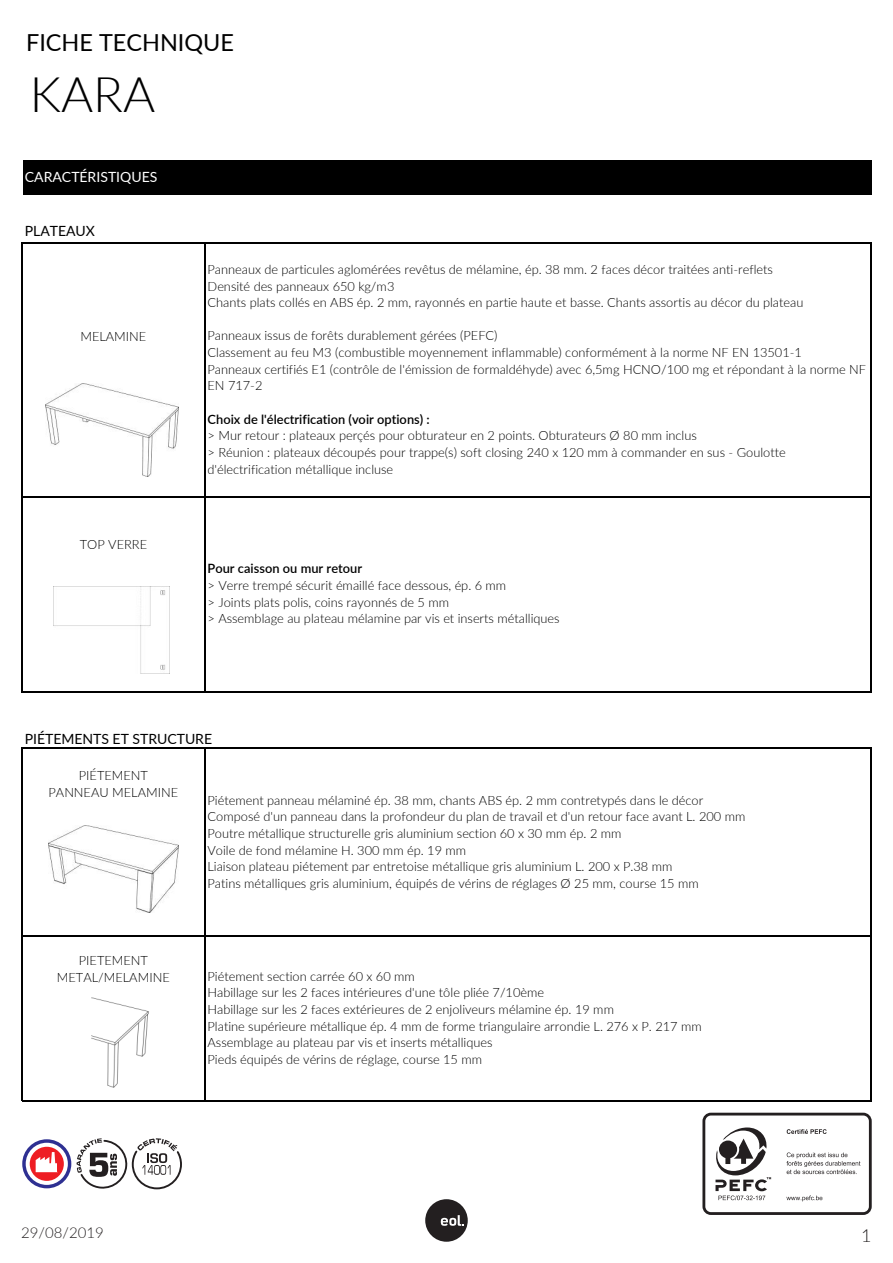
<style>
.page{position:relative;width:893px;height:1263px;background:#fff}
.page>*{position:absolute;margin:0;border:0;box-sizing:border-box;transform-origin:0 0}
.t1{font:300 49.05px "Lato";color:#000}
.t2{font:23.4px "Lato";color:#000}
.t3{font:300 18px "Lato";color:#231f20}
.t4{font:300 15px "Lato";color:#231f20}
.t5{font:14.1px "Lato";letter-spacing:-.005em;color:#000}
.t6{font:14.1px "Lato";color:#fff}
.t7{font:300 12.9px/16.6px "Lato";color:#000}
.s1{font-weight:600}
</style>
<div class="page">
<div style="left:425px;top:1199px;width:43px;height:43px;background:#231f20;border-radius:50%"></div>
<svg style="left:441px;top:1215px;width:23px;height:11px"></svg>
<div style="left:23px;top:160px;width:848px;height:34px;background:#000"></div>
<hr style="left:21px;top:242px;width:1px;height:450px;background:#000">
<hr style="left:204px;top:243px;width:1px;height:449px;background:#000">
<hr style="left:870px;top:243px;width:2px;height:449px;background:#000">
<hr style="left:21px;top:747px;width:1px;height:354px;background:#000">
<hr style="left:204px;top:749px;width:1px;height:352px;background:#000">
<hr style="left:870px;top:749px;width:2px;height:352px;background:#000">
<hr style="left:22px;top:242px;width:850px;height:1px;background:#000">
<hr style="left:22px;top:496px;width:850px;height:1px;background:#000">
<hr style="left:22px;top:691px;width:850px;height:1px;background:#000">
<hr style="left:22px;top:747px;width:850px;height:2px;background:#000">
<hr style="left:22px;top:935px;width:850px;height:1px;background:#000">
<hr style="left:22px;top:1100px;width:850px;height:1px;background:#000">
<img style="left:45px;top:384px;width:134px;height:92px">
<img style="left:48px;top:825px;width:130px;height:87px">
<img style="left:54px;top:586px;width:116px;height:88px">
<img style="left:92px;top:997px;width:57px;height:91px">
<svg style="left:77px;top:1138px;width:105px;height:51px"></svg>
<div style="left:30px;top:1147px;width:34px;height:34px;background:#ee1d23;border-radius:50%"></div>
<div style="left:22px;top:1139px;width:49px;height:49px;border:3px solid #2e3092;border-radius:50%"></div>
<svg style="left:36px;top:1152px;width:22px;height:20px"></svg>
<div style="left:702px;top:1113px;width:170px;height:102px;border:3px solid #231f20;border-radius:7px"></div>
<svg style="left:787px;top:1129px;width:40px;height:5px"></svg>
<svg style="left:786px;top:1195px;width:36px;height:6px"></svg>
<svg style="left:786px;top:1152px;width:74px;height:22px"></svg>
<svg style="left:715px;top:1127px;width:56px;height:73px"></svg>
<p class="t2" style="left:26px;top:26px;width:209px">FICHE TECHNIQUE</p>
<p class="t1" style="left:30px;top:60px;width:127px">KARA</p>
<p class="t6" style="left:25px;top:167px;width:134px">CARACTÉRISTIQUES</p>
<p class="t5" style="left:25px;top:221px;width:72px">PLATEAUX</p>
<p class="t7" style="left:80px;top:328px;width:67px">MELAMINE</p>
<p class="t7" style="left:80px;top:536px;width:69px">TOP VERRE</p>
<p class="t7" style="left:208px;top:260px;width:597px">Panneaux de particules aglomérées revêtus de mélamine, ép. 38 mm. 2 faces décor traitées anti-reflets<br>Densité des panneaux 650 kg/m3<br>Chants plats collés en ABS ép. 2 mm, rayonnés en partie haute et basse. Chants assortis au décor du plateau</p>
<p class="t7" style="left:208px;top:327px;width:660px">Panneaux issus de forêts durablement gérées (PEFC)<br>Classement au feu M3 (combustible moyennement inflammable) conformément à la norme NF EN 13501-1<br>Panneaux certifiés E1 (contrôle de l'émission de formaldéhyde) avec 6,5mg HCNO/100 mg et répondant à la norme NF EN 717-2</p>
<p class="t7" style="left:208px;top:410px;width:580px"><span class="s1">Choix de l'électrification (voir options) :<br></span>&gt; Mur retour : plateaux perçés pour obturateur en 2 points. Obturateurs Ø 80 mm inclus<br>&gt; Réunion : plateaux découpés pour trappe(s) soft closing 240 x 120 mm à commander en sus - Goulotte d'électrification métallique incluse</p>
<p class="t7" style="left:208px;top:560px;width:354px"><span class="s1">Pour caisson ou mur retour<br></span>&gt; Verre trempé sécurit émaillé face dessous, ép. 6 mm<br>&gt; Joints plats polis, coins rayonnés de 5 mm<br>&gt; Assemblage au plateau mélamine par vis et inserts métalliques</p>
<p class="t5" style="left:25px;top:729px;width:189px">PIÉTEMENTS ET STRUCTURE</p>
<p class="t7" style="left:49px;top:767px;width:131px;text-align:center">PIÉTEMENT<br>PANNEAU MELAMINE</p>
<p class="t7" style="left:208px;top:791px;width:539px">Piétement panneau mélaminé ép. 38 mm, chants ABS ép. 2 mm contretypés dans le décor Composé d'un panneau dans la profondeur du plan de travail et d'un retour face avant L. 200 mm Poutre métallique structurelle gris aluminium section 60 x 30 mm ép. 2 mm<br>Voile de fond mélamine H. 300 mm ép. 19 mm<br>Liaison plateau piétement par entretoise métallique gris aluminium L. 200 x P.38 mm<br>Patins métalliques gris aluminium, équipés de vérins de réglages Ø 25 mm, course 15 mm</p>
<p class="t7" style="left:57px;top:951px;width:114px;text-align:center">PIETEMENT<br>METAL/MELAMINE</p>
<p class="t7" style="left:208px;top:967px;width:496px">Piétement section carrée 60 x 60 mm<br>Habillage sur les 2 faces intérieures d'une tôle pliée 7/10ème<br>Habillage sur les 2 faces extérieures de 2 enjoliveurs mélamine ép. 19 mm<br>Platine supérieure métallique ép. 4 mm de forme triangulaire arrondie L. 276 x P. 217 mm Assemblage au plateau par vis et inserts métalliques<br>Pieds équipés de vérins de réglage, course 15 mm</p>
<p class="t4" style="left:21px;top:1222px;width:84px">29/08/2019</p>
<h3 class="t3" style="left:861px;top:1223px;width:12px">1</h3>
</div>
